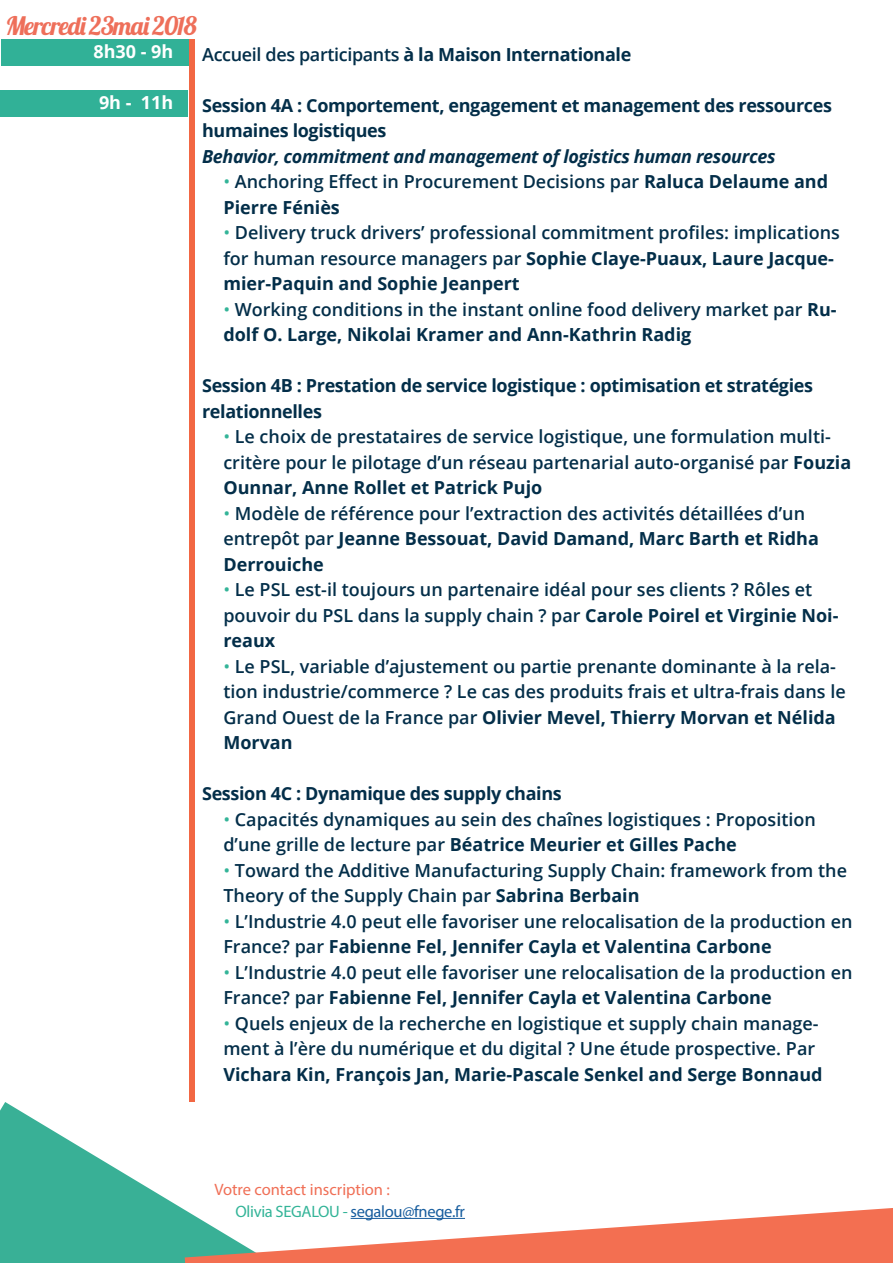
<style>
.page{position:relative;width:893px;height:1263px;background:#fff}
.page>*{position:absolute;margin:0;border:0;box-sizing:border-box;transform-origin:0 0}
.t1{font:25.5px "Lobster 1.4";letter-spacing:-.04em;color:#ee6f5a}
.t2{font:600 18px/25.5px "Open Sans";color:#032e49}
.t3{font:700 18px/25.5px "Open Sans";letter-spacing:-.02em;color:#032e49}
.t4{font:italic 700 18px "Open Sans";letter-spacing:-.02em;color:#032e49}
.t5{font:700 18px "Open Sans";color:#fff}
.t6{font:16.5px "Myriad Pro";letter-spacing:-.02em;color:#175d9e}
.t7{font:16.5px "Myriad Pro";color:#f06f56}
.s1{font-weight:600}
.s2{font-weight:400;color:#33b498}
.s3{font-weight:700}
.s4{color:#33b498}
</style>
<div class="page">
<div style="left:0;top:90px;width:188px;height:27px;background:#31b197"></div>
<svg style="left:0;top:1102px;width:893px;height:161px"></svg>
<hr style="left:351px;top:1218px;width:114px;height:1px;background:#175d9e">
<div style="left:1px;top:40px;width:188px;height:26px;background:#31b197"></div>
<svg style="left:1px;top:39px;width:194px;height:1px"></svg>
<div style="left:189px;top:40px;width:6px;height:1062px;background:#f26743"></div>
<p class="t1" style="left:6px;top:10px;width:193px">Mercredi 23mai 2018</p>
<p class="t5" style="left:93px;top:38px;width:81px">8h30 - 9h</p>
<p class="t5" style="left:99px;top:89px;width:76px">9h - 11h</p>
<p class="t3" style="left:202px;top:41px;width:431px"><span class="s1">Accueil des participants</span> à la Maison Internationale</p>
<p class="t3" style="left:202px;top:92px;width:631px">Session 4A : Comportement, engagement et management des ressources humaines logistiques</p>
<p class="t4" style="left:202px;top:143px;width:575px">Behavior, commitment and management of logistics human resources</p>
<p class="t2" style="left:223px;top:169px;width:606px"><span class="s2">•</span> Anchoring Effect in Procurement Decisions par <span class="s3">Raluca Delaume and<br>Pierre Féniès</span></p>
<p class="t2" style="left:223px;top:220px;width:618px"><span class="s2">•</span> Delivery truck drivers’ professional commitment profiles: implications for human resource managers par <span class="s3">Sophie Claye-Puaux, Laure Jacque&shy;mier-Paquin and Sophie Jeanpert</span></p>
<p class="t2" style="left:223px;top:296px;width:615px"><span class="s2">•</span> Working conditions in the instant online food delivery market par <span class="s3">Ru&shy;dolf O. Large, Nikolai Kramer and Ann-Kathrin Radig</span></p>
<p class="t3" style="left:202px;top:372px;width:612px">Session 4B : Prestation de service logistique : optimisation et stratégies relationnelles</p>
<p class="t2" style="left:223px;top:424px;width:629px"><span class="s2">•</span> Le choix de prestataires de service logistique, une formulation multi&shy;critère pour le pilotage d’un réseau partenarial auto-organisé par <span class="s3">Fouzia<br>Ounnar, Anne Rollet et Patrick Pujo</span></p>
<p class="t2" style="left:223px;top:500px;width:597px"><span class="s2">•</span> Modèle de référence pour l’extraction des activités détaillées d’un entrepôt par <span class="s3">Jeanne Bessouat, David Damand, Marc Barth et Ridha<br>Derrouiche</span></p>
<p class="t2" style="left:223px;top:577px;width:617px"><span class="s2">•</span> Le PSL est-il toujours un partenaire idéal pour ses clients ? Rôles et pouvoir du PSL dans la supply chain ? par <span class="s3">Carole Poirel et Virginie Noi&shy;reaux</span></p>
<p class="t2" style="left:223px;top:653px;width:624px"><span class="s2">•</span> Le PSL, variable d’ajustement ou partie prenante dominante à la rela&shy;tion industrie/commerce ? Le cas des produits frais et ultra-frais dans le Grand Ouest de la France par <span class="s3">Olivier Mevel, Thierry Morvan et Nélida Morvan</span></p>
<p class="t3" style="left:202px;top:780px;width:361px">Session 4C : Dynamique des supply chains</p>
<p class="t2" style="left:223px;top:806px;width:594px"><span class="s2">•</span> Capacités dynamiques au sein des chaînes logistiques : Proposition d’une grille de lecture par <span class="s3">Béatrice Meurier et Gilles Pache</span></p>
<p class="t2" style="left:223px;top:857px;width:625px"><span class="s2">•</span> Toward the Additive Manufacturing Supply Chain: framework from the<br>Theory of the Supply Chain par <span class="s3">Sabrina Berbain</span></p>
<p class="t2" style="left:223px;top:908px;width:631px"><span class="s2">•</span> L’Industrie 4.0 peut elle favoriser une relocalisation de la production en<br>France? par <span class="s3">Fabienne Fel, Jennifer Cayla et Valentina Carbone</span></p>
<p class="t2" style="left:223px;top:959px;width:631px"><span class="s2">•</span> L’Industrie 4.0 peut elle favoriser une relocalisation de la production en<br>France? par <span class="s3">Fabienne Fel, Jennifer Cayla et Valentina Carbone</span></p>
<p class="t2" style="left:223px;top:1010px;width:601px"><span class="s2">•</span> Quels enjeux de la recherche en logistique et supply chain manage&shy;ment à l’ère du numérique et du digital ? Une étude prospective. Par<br><span class="s3">Vichara Kin, François Jan, Marie-Pascale Senkel and Serge Bonnaud</span></p>
<p class="t7" style="left:214px;top:1179px;width:177px">Votre contact inscription :</p>
<p class="t6" style="left:236px;top:1201px;width:231px"><span class="s4">Olivia SEGALOU -</span> segalou@fnege.fr</p>
</div>
